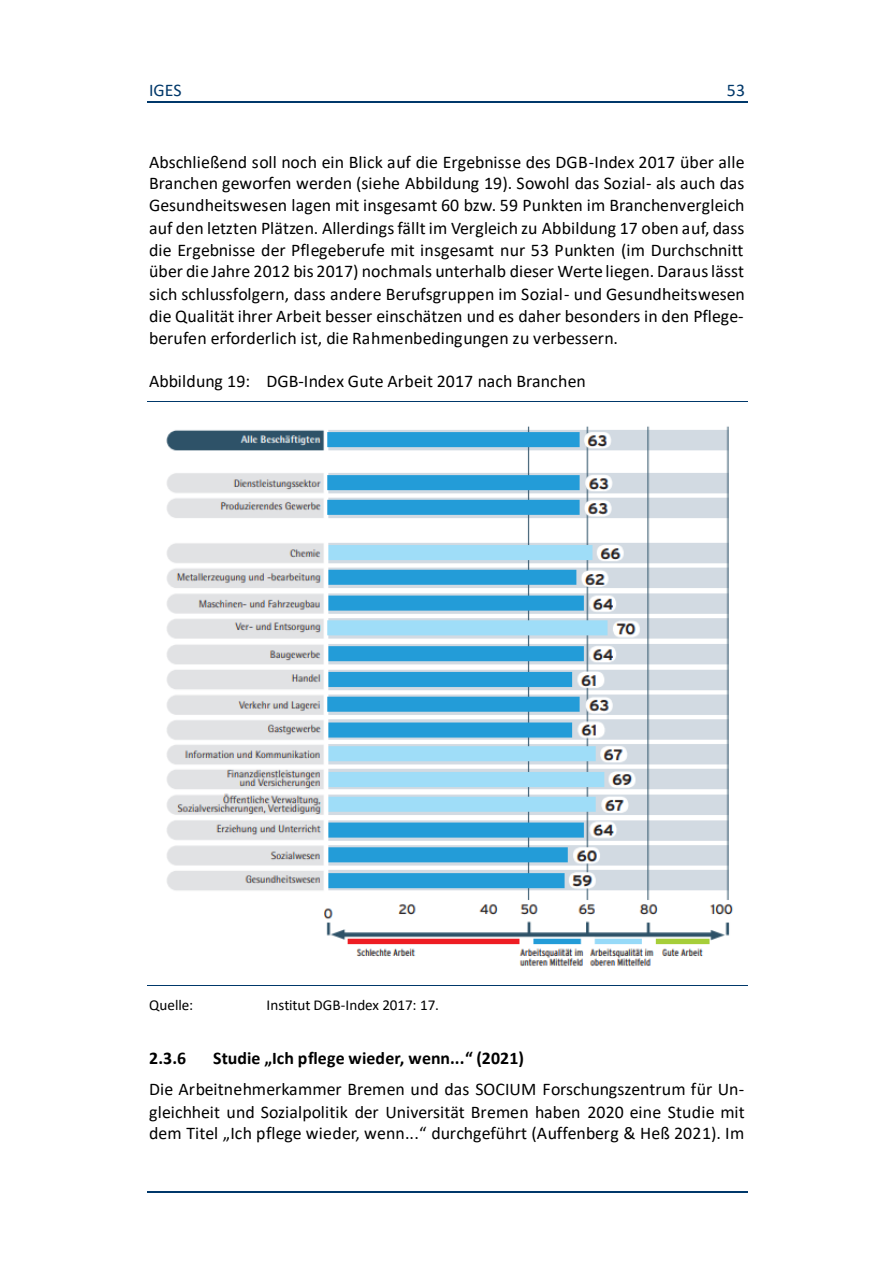
<style>
.page{position:relative;width:894px;height:1264px;background:#fff}
.page>*{position:absolute;margin:0;border:0;box-sizing:border-box;transform-origin:0 0}
.t1{font:17.85px/22px "Fdngwv Calibri";letter-spacing:.005em;color:#000;text-align:justify}
.t2{font:700 17.85px "Bdgnml Calibri";letter-spacing:.005em;color:#000}
.t3{font:17.85px "Fdngwv Calibri";color:#00386a}
.t4{font:700 17.85px "Jbdvbb Calibri";color:#000}
.t5{font:15.15px "Fdngwv Calibri";color:#000}
</style>
<div class="page">
<hr style="left:147px;top:102px;width:600px;height:1px;background:#00386a">
<hr style="left:147px;top:1191px;width:600px;height:1px;background:#00386a">
<hr style="left:147px;top:401px;width:600px;height:1px;background:#00386a">
<hr style="left:147px;top:985px;width:600px;height:1px;background:#00386a">
<img style="left:166px;top:426px;width:568px;height:541px">
<p class="t3" style="left:149px;top:83px;width:34px">IGES</p>
<p class="t3" style="left:726px;top:83px;width:20px">53</p>
<p class="t1" style="left:149px;top:152px;width:596px">Abschließend soll noch ein Blick auf die Ergebnisse des DGB‐Index 2017 über alle Branchen geworfen werden (siehe Abbildung 19). Sowohl das Sozial‐ als auch das Gesundheitswesen lagen mit insgesamt 60 bzw. 59 Punkten im Branchenvergleich auf den letzten Plätzen. Allerdings fällt im Vergleich zu Abbildung 17 oben auf, dass die Ergebnisse der Pflegeberufe mit insgesamt nur 53 Punkten (im Durchschnitt über die Jahre 2012 bis 2017) nochmals unterhalb dieser Werte liegen. Daraus lässt sich schlussfolgern, dass andere Berufsgruppen im Sozial‐ und Gesundheitswesen die Qualität ihrer Arbeit besser einschätzen und es daher besonders in den Pflege‐ berufen erforderlich ist, die Rahmenbedingungen zu verbessern.</p>
<p class="t1" style="left:149px;top:371px;width:438px">Abbildung 19: DGB‐Index Gute Arbeit 2017 nach Branchen</p>
<p class="t5" style="left:149px;top:998px;width:45px">Quelle:</p>
<p class="t5" style="left:266px;top:998px;width:174px">Institut DGB‐Index 2017: 17.</p>
<h3 class="t4" style="left:149px;top:1050px;width:39px">2.3.6</h3>
<h3 class="t2" style="left:213px;top:1050px;width:312px">Studie „Ich pflege wieder, wenn...“ (2021)</h3>
<p class="t1" style="left:149px;top:1079px;width:596px">Die Arbeitnehmerkammer Bremen und das SOCIUM Forschungszentrum für Un‐ gleichheit und Sozialpolitik der Universität Bremen haben 2020 eine Studie mit dem Titel „Ich pflege wieder, wenn...“ durchgeführt (Auffenberg &amp; Heß 2021). Im</p>
</div>
